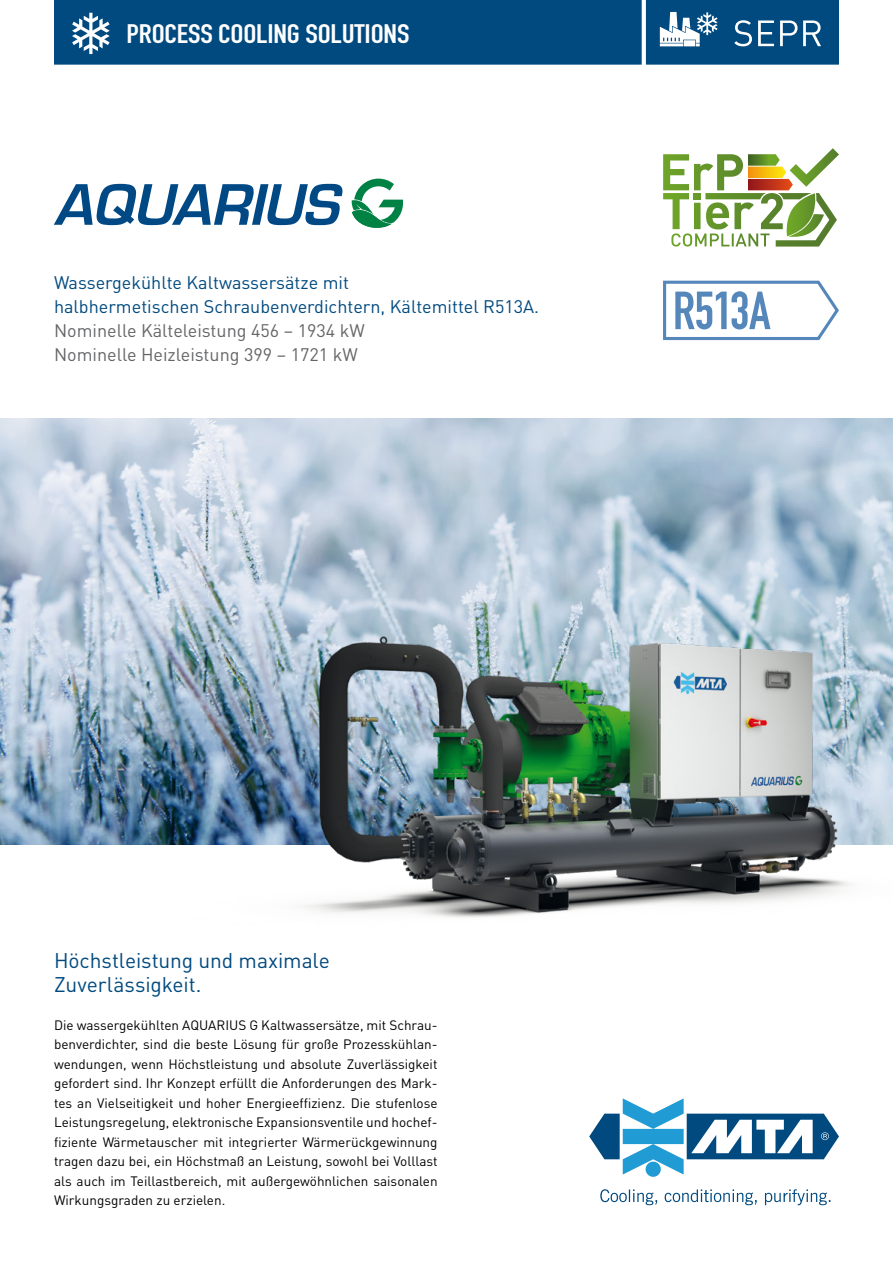
<style>
.page{position:relative;width:893px;height:1263px;background:#fff}
.page>*{position:absolute;margin:0;border:0;box-sizing:border-box;transform-origin:0 0}
.t1{font:italic 54.15px "Square 721 Dm Normal";color:#004985}
.t2{font:52.8px "DIN Engschrift Alternate";letter-spacing:-.02em;color:#5687ba}
.t3{font:26.4px "DIN Engschrift Alternate";letter-spacing:-.005em;color:#fff;scale:1.16 1}
.t4{font:21px/24px "DIN Pro";letter-spacing:-.005em;color:#004a80}
.t5{font:18px/24px "DIN Pro";color:#004a80}
.t6{font:18px/24px "DIN Pro";color:#646567}
.t7{font:13.5px/19.5px "DIN Pro";color:#000;text-align:justify}
</style>
<div class="page">
<img style="left:0;top:419px;width:893px;height:425px">
<svg style="left:589px;top:1098px;width:250px;height:79px"></svg>
<svg style="left:600px;top:1189px;width:230px;height:16px"></svg>
<svg style="left:54px;top:0;width:785px;height:65px;background:#0e5487"></svg>
<svg style="left:351px;top:179px;width:52px;height:49px"></svg>
<svg style="left:663px;top:148px;width:176px;height:99px"></svg>
<svg style="left:663px;top:281px;width:176px;height:59px"></svg>
<img style="left:190px;top:514px;width:703px;height:404px">
<h3 class="t3" style="left:127px;top:18px;width:245px">PROCESS COOLING SOLUTIONS</h3>
<h1 class="t1" style="left:54px;top:171px;width:300px">AQUARIUS</h1>
<h3 class="t5" style="left:54px;top:270px;width:487px">Wassergekühlte Kaltwassersätze mit<br>halbhermetischen Schraubenverdichtern, Kältemittel R513A.</h3>
<h3 class="t6" style="left:54px;top:318px;width:312px">Nominelle Kälteleistung 456 – 1934 kW<br>Nominelle Heizleistung 399 – 1721 kW</h3>
<h2 class="t2" style="left:673px;top:280px;width:99px">R513A</h2>
<h3 class="t4" style="left:54px;top:948px;width:277px">Höchstleistung und maximale<br>Zuverlässigkeit.</h3>
<p class="t7" style="left:54px;top:1014px;width:385px">Die wassergekühlten AQUARIUS G Kaltwassersätze, mit Schrau&shy;benverdichter, sind die beste Lösung für große Prozesskühlan&shy;wendungen, wenn Höchstleistung und absolute Zuverlässigkeit gefordert sind. Ihr Konzept erfüllt die Anforderungen des Mark&shy;tes an Vielseitigkeit und hoher Energieeffizienz. Die stufenlose Leistungsregelung, elektronische Expansionsventile und hochef&shy;fiziente Wärmetauscher mit integrierter Wärmerückgewinnung tragen dazu bei, ein Höchstmaß an Leistung, sowohl bei Volllast als auch im Teillastbereich, mit außergewöhnlichen saisonalen Wirkungsgraden zu erzielen.</p>
</div>
